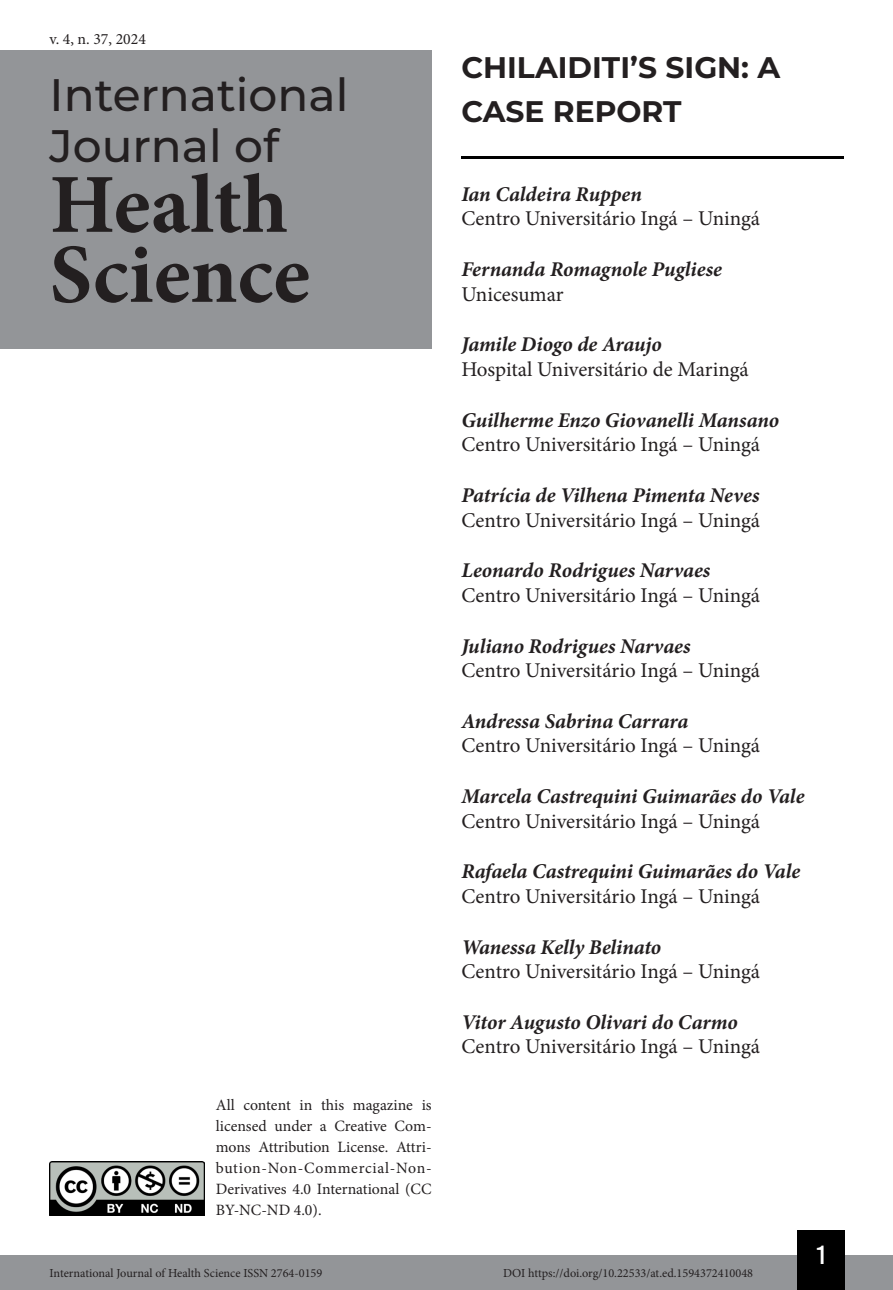
<style>
.page{position:relative;width:893px;height:1290px;background:#fff}
.page>*{position:absolute;margin:0;border:0;box-sizing:border-box;transform-origin:0 0}
.t1{font:700 84px/70px "Minion Pro";color:#231f20}
.t2{font:500 45.5px/50.8px "Montserrat";color:#231f20}
.Título_Artigo{font:700 29.75px/43.8px "Montserrat";color:#231f20}
.t3{font:26.25px "Bebas Kai";color:#fff}
.Infos_autor{font:21px "Minion Pro";color:#231f20}
.Autor{font:italic 700 21px "Minion Pro";letter-spacing:-.005em;color:#231f20}
.t4{font:15.75px/21px "Minion Pro";color:#231f20;text-align:justify}
.t5{font:12.25px "Minion Pro";color:#231f20}
</style>
<div class="page">
<div style="left:0;top:1255px;width:893px;height:35px;background:#939598"></div>
<div style="left:797px;top:1230px;width:48px;height:60px;background:#000"></div>
<img style="left:50px;top:1161px;width:154px;height:54px">
<div style="left:0;top:50px;width:432px;height:298px;background:#939598"></div>
<hr style="left:461px;top:156px;width:382px;height:3px;background:#000">
<p class="t4" style="left:50px;top:28px;width:98px">v. 4, n. 37, 2024</p>
<h2 class="t2" style="left:50px;top:68px;width:300px">International<br>Journal of</h2>
<h1 class="t1" style="left:50px;top:169px;width:262px">Health<br>Science</h1>
<p class="Título_Artigo" style="left:461px;top:44px;width:320px">CHILAIDITI’S SIGN: A<br>CASE REPORT</p>
<p class="Autor" style="left:461px;top:179px;width:182px">Ian Caldeira Ruppen</p>
<p class="Infos_autor" style="left:461px;top:205px;width:300px">Centro Universitário Ingá – Uningá</p>
<p class="Autor" style="left:461px;top:254px;width:262px">Fernanda Romagnole Pugliese</p>
<p class="Infos_autor" style="left:461px;top:280px;width:104px">Unicesumar</p>
<p class="Autor" style="left:461px;top:330px;width:202px">Jamile Diogo de Araujo</p>
<p class="Infos_autor" style="left:461px;top:355px;width:289px">Hospital Universitário de Maringá</p>
<p class="Autor" style="left:461px;top:405px;width:319px">Guilherme Enzo Giovanelli Mansano</p>
<p class="Infos_autor" style="left:461px;top:430px;width:300px">Centro Universitário Ingá – Uningá</p>
<p class="Autor" style="left:461px;top:480px;width:300px">Patrícia de Vilhena Pimenta Neves</p>
<p class="Infos_autor" style="left:461px;top:506px;width:300px">Centro Universitário Ingá – Uningá</p>
<p class="Autor" style="left:461px;top:555px;width:250px">Leonardo Rodrigues Narvaes</p>
<p class="Infos_autor" style="left:461px;top:581px;width:300px">Centro Universitário Ingá – Uningá</p>
<p class="Autor" style="left:461px;top:631px;width:231px">Juliano Rodrigues Narvaes</p>
<p class="Infos_autor" style="left:461px;top:656px;width:300px">Centro Universitário Ingá – Uningá</p>
<p class="Autor" style="left:461px;top:706px;width:228px">Andressa Sabrina Carrara</p>
<p class="Infos_autor" style="left:461px;top:731px;width:300px">Centro Universitário Ingá – Uningá</p>
<p class="Autor" style="left:461px;top:781px;width:345px">Marcela Castrequini Guimarães do Vale</p>
<p class="Infos_autor" style="left:461px;top:807px;width:300px">Centro Universitário Ingá – Uningá</p>
<p class="Autor" style="left:461px;top:856px;width:340px">Rafaela Castrequini Guimarães do Vale</p>
<p class="Infos_autor" style="left:461px;top:882px;width:300px">Centro Universitário Ingá – Uningá</p>
<p class="Autor" style="left:461px;top:932px;width:201px">Wanessa Kelly Belinato</p>
<p class="Infos_autor" style="left:461px;top:957px;width:300px">Centro Universitário Ingá – Uningá</p>
<p class="Autor" style="left:461px;top:1007px;width:278px">Vitor Augusto Olivari do Carmo</p>
<p class="Infos_autor" style="left:461px;top:1032px;width:300px">Centro Universitário Ingá – Uningá</p>
<p class="t4" style="left:216px;top:1095px;width:217px">All content in this magazine is licensed under a Creative Com&shy;mons Attribution License. Attri&shy;bution-Non-Commercial-Non-Derivatives 4.0 International (CC BY-NC-ND 4.0).</p>
<p class="t5" style="left:50px;top:1265px;width:274px">International Journal of Health Science ISSN 2764-0159</p>
<p class="t5" style="left:503px;top:1265px;width:252px">DOI https://doi.org/10.22533/at.ed.1594372410048</p>
<p class="t3" style="left:817px;top:1241px;width:10px">1</p>
</div>
